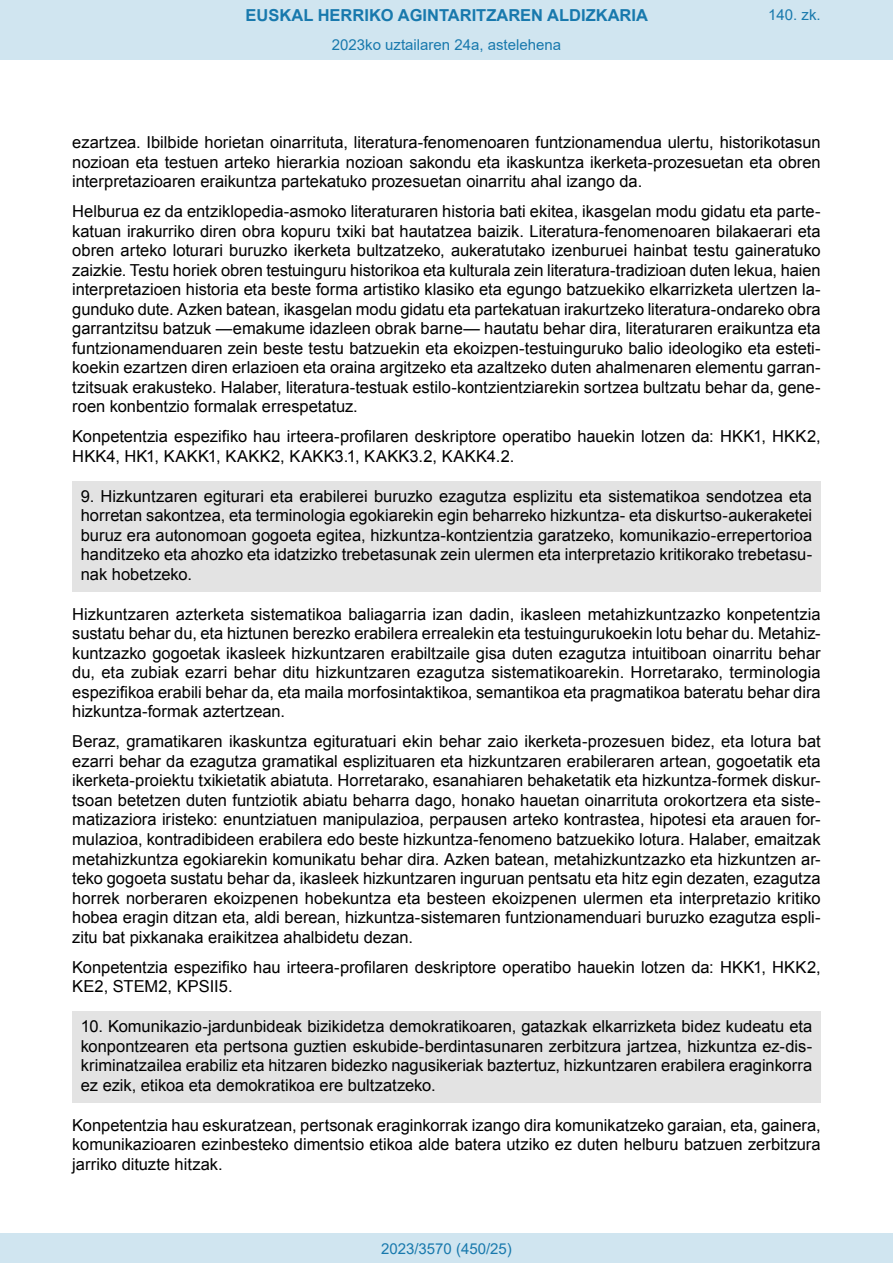
<style>
.page{position:relative;width:893px;height:1263px;background:#fff}
.page>*{position:absolute;margin:0;border:0;box-sizing:border-box;transform-origin:0 0}
.t1{font:16.5px/19.5px "Arial";color:#000;text-align:justify}
.t2{font:700 16.5px "Arial";color:#1879ad}
.Paginacion_Centro{font:15px "Arial";color:#1879ad}
</style>
<div class="page">
<div style="left:72px;top:481px;width:749px;height:111px;background:#e3e3e3"></div>
<div style="left:72px;top:1011px;width:749px;height:91px;background:#e3e3e3"></div>
<div style="left:0;top:0;width:893px;height:60px;background:#d0e5f0"></div>
<div style="left:0;top:1233px;width:893px;height:30px;background:#d0e5f0"></div>
<p class="t2" style="left:246px;top:3px;width:404px">EUSKAL HERRIKO AGINTARITZAREN ALDIZKARIA</p>
<p class="Paginacion_Centro" style="left:768px;top:5px;width:54px">140. zk.</p>
<p class="Paginacion_Centro" style="left:332px;top:35px;width:231px">2023ko uztailaren 24a, astelehena</p>
<p class="t1" style="left:72px;top:133px;width:750px">ezartzea. Ibilbide horietan oinarrituta, literatura-fenomenoaren funtzionamendua ulertu, historikotasun nozioan eta testuen arteko hierarkia nozioan sakondu eta ikaskuntza ikerketa-prozesuetan eta obren interpretazioaren eraikuntza partekatuko prozesuetan oinarritu ahal izango da.</p>
<p class="t1" style="left:72px;top:202px;width:750px">Helburua ez da entziklopedia-asmoko literaturaren historia bati ekitea, ikasgelan modu gidatu eta parte&shy;katuan irakurriko diren obra kopuru txiki bat hautatzea baizik. Literatura-fenomenoaren bilakaerari eta obren arteko loturari buruzko ikerketa bultzatzeko, aukeratutako izenburuei hainbat testu gaineratuko zaizkie. Testu horiek obren testuinguru historikoa eta kulturala zein literatura-tradizioan duten lekua, haien interpretazioen historia eta beste forma artistiko klasiko eta egungo batzuekiko elkarrizketa ulertzen la&shy;gunduko dute. Azken batean, ikasgelan modu gidatu eta partekatuan irakurtzeko literatura-ondareko obra garrantzitsu batzuk —emakume idazleen obrak barne— hautatu behar dira, literaturaren eraikuntza eta funtzionamenduaren zein beste testu batzuekin eta ekoizpen-testuinguruko balio ideologiko eta esteti&shy;koekin ezartzen diren erlazioen eta oraina argitzeko eta azaltzeko duten ahalmenaren elementu garran&shy;tzitsuak erakusteko. Halaber, literatura-testuak estilo-kontzientziarekin sortzea bultzatu behar da, gene&shy;roen konbentzio formalak errespetatuz.</p>
<p class="t1" style="left:72px;top:427px;width:750px">Konpetentzia espezifiko hau irteera-profilaren deskriptore operatibo hauekin lotzen da: HKK1, HKK2,<br>HKK4, HK1, KAKK1, KAKK2, KAKK3.1, KAKK3.2, KAKK4.2.</p>
<p class="t1" style="left:81px;top:486px;width:733px">9. Hizkuntzaren egiturari eta erabilerei buruzko ezagutza esplizitu eta sistematikoa sendotzea eta horretan sakontzea, eta terminologia egokiarekin egin beharreko hizkuntza- eta diskurtso-aukeraketei buruz era autonomoan gogoeta egitea, hizkuntza-kontzientzia garatzeko, komunikazio-errepertorioa handitzeko eta ahozko eta idatzizko trebetasunak zein ulermen eta interpretazio kritikorako trebetasu&shy;nak hobetzeko.</p>
<p class="t1" style="left:72px;top:604px;width:750px">Hizkuntzaren azterketa sistematikoa baliagarria izan dadin, ikasleen metahizkuntzazko konpetentzia sustatu behar du, eta hiztunen berezko erabilera errealekin eta testuingurukoekin lotu behar du. Metahiz&shy;kuntzazko gogoetak ikasleek hizkuntzaren erabiltzaile gisa duten ezagutza intuitiboan oinarritu behar du, eta zubiak ezarri behar ditu hizkuntzaren ezagutza sistematikoarekin. Horretarako, terminologia espezifikoa erabili behar da, eta maila morfosintaktikoa, semantikoa eta pragmatikoa bateratu behar dira hizkuntza-formak aztertzean.</p>
<p class="t1" style="left:72px;top:732px;width:750px">Beraz, gramatikaren ikaskuntza egituratuari ekin behar zaio ikerketa-prozesuen bidez, eta lotura bat ezarri behar da ezagutza gramatikal esplizituaren eta hizkuntzaren erabileraren artean, gogoetatik eta ikerketa-proiektu txikietatik abiatuta. Horretarako, esanahiaren behaketatik eta hizkuntza-formek diskur&shy;tsoan betetzen duten funtziotik abiatu beharra dago, honako hauetan oinarrituta orokortzera eta siste&shy;matizaziora iristeko: enuntziatuen manipulazioa, perpausen arteko kontrastea, hipotesi eta arauen for&shy;mulazioa, kontradibideen erabilera edo beste hizkuntza-fenomeno batzuekiko lotura. Halaber, emaitzak metahizkuntza egokiarekin komunikatu behar dira. Azken batean, metahizkuntzazko eta hizkuntzen ar&shy;teko gogoeta sustatu behar da, ikasleek hizkuntzaren inguruan pentsatu eta hitz egin dezaten, ezagutza horrek norberaren ekoizpenen hobekuntza eta besteen ekoizpenen ulermen eta interpretazio kritiko hobea eragin ditzan eta, aldi berean, hizkuntza-sistemaren funtzionamenduari buruzko ezagutza espli&shy;zitu bat pixkanaka eraikitzea ahalbidetu dezan.</p>
<p class="t1" style="left:72px;top:957px;width:750px">Konpetentzia espezifiko hau irteera-profilaren deskriptore operatibo hauekin lotzen da: HKK1, HKK2,<br>KE2, STEM2, KPSII5.</p>
<p class="t1" style="left:81px;top:1017px;width:733px">10. Komunikazio-jardunbideak bizikidetza demokratikoaren, gatazkak elkarrizketa bidez kudeatu eta konpontzearen eta pertsona guztien eskubide-berdintasunaren zerbitzura jartzea, hizkuntza ez-dis&shy;kriminatzailea erabiliz eta hitzaren bidezko nagusikeriak baztertuz, hizkuntzaren erabilera eraginkorra ez ezik, etikoa eta demokratikoa ere bultzatzeko.</p>
<p class="t1" style="left:72px;top:1115px;width:750px">Konpetentzia hau eskuratzean, pertsonak eraginkorrak izango dira komunikatzeko garaian, eta, gainera, komunikazioaren ezinbesteko dimentsio etikoa alde batera utziko ez duten helburu batzuen zerbitzura jarriko dituzte hitzak.</p>
<p class="Paginacion_Centro" style="left:381px;top:1238px;width:132px">2023/3570 (450/25)</p>
</div>
